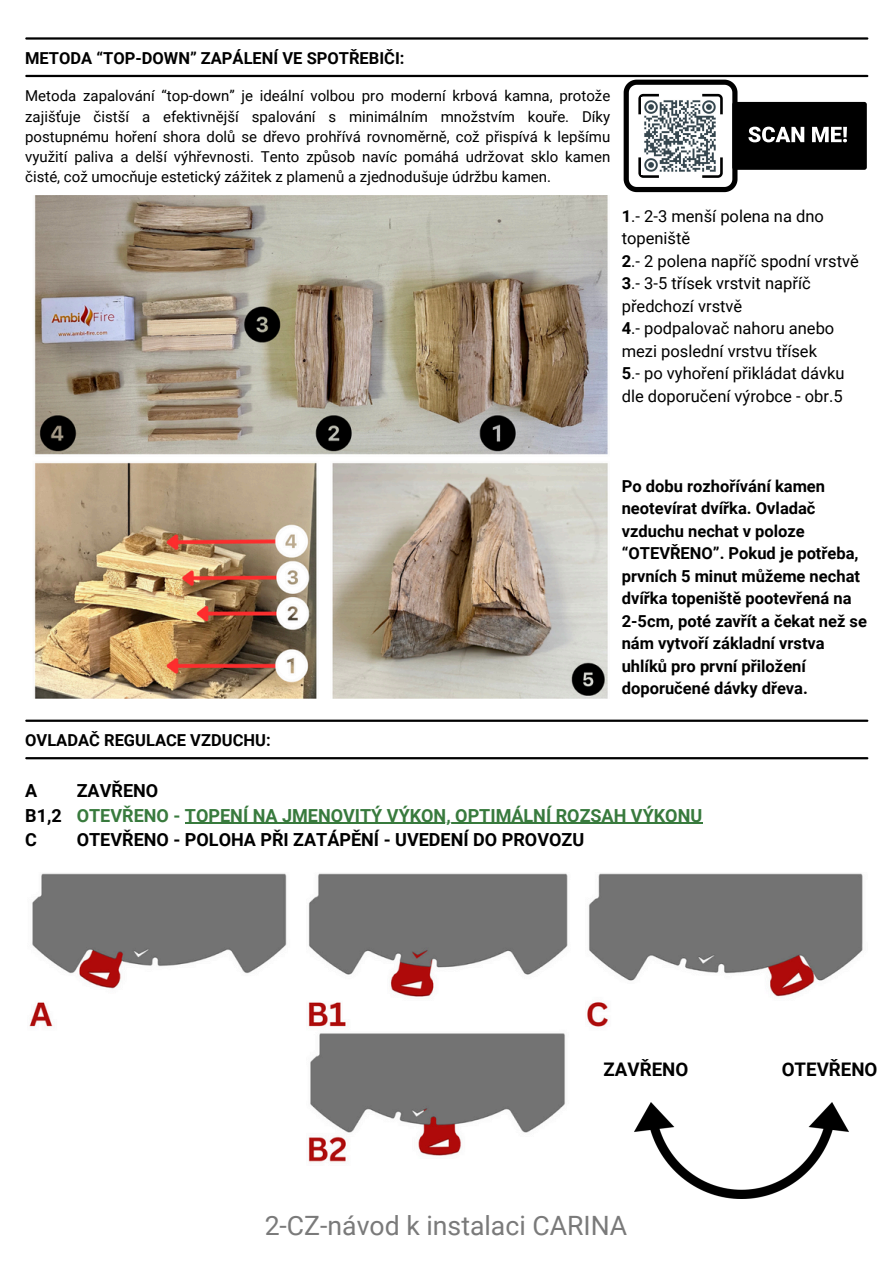
<style>
.page{position:relative;width:894px;height:1264px;background:#fff}
.page>*{position:absolute;margin:0;border:0;box-sizing:border-box;transform-origin:0 0}
.t1{font:26.55px "Roboto";color:#7a7a7a}
.t2{font:700 18.75px "Roboto";color:#000}
.t3{font:700 18px/24.8px "Roboto";color:#387a3d}
.t4{font:700 18px/24.8px "Roboto";color:#000}
.t5{font:700 16.5px/22.5px "Roboto";color:#000}
.t6{font:16.5px/22.5px "Roboto";color:#000}
.t7{font:15px/20.2px "Roboto";color:#000;text-align:justify}
.s1{font-weight:700}
.s2{color:#000}
</style>
<div class="page">
<img style="left:29px;top:873px;width:834px;height:289px">
<img style="left:633px;top:1102px;width:215px;height:96px">
<img style="left:34px;top:195px;width:574px;height:503px">
<hr style="left:26px;top:37px;width:841px;height:3px;background:#000">
<hr style="left:26px;top:75px;width:841px;height:2px;background:#000">
<hr style="left:26px;top:719px;width:841px;height:3px;background:#000">
<hr style="left:26px;top:757px;width:841px;height:2px;background:#000">
<svg style="left:623px;top:80px;width:243px;height:112px"></svg>
<img style="left:641px;top:98px;width:77px;height:76px">
<hr style="left:185px;top:822px;width:517px;height:2px;background:#387a3d">
<p class="t5" style="left:25px;top:47px;width:380px">METODA “TOP-DOWN” ZAPÁLENÍ VE SPOTŘEBIČI:</p>
<p class="t7" style="left:25px;top:86px;width:586px">Metoda zapalování “top-down” je ideální volbou pro moderní krbová kamna, protože zajišťuje čistší a efektivnější spalování s minimálním množstvím kouře. Díky postupnému hoření shora dolů se dřevo prohřívá rovnoměrně, což přispívá k lepšímu využití paliva a delší výhřevnosti. Tento způsob navíc pomáhá udržovat sklo kamen čisté, což umocňuje estetický zážitek z plamenů a zjednodušuje údržbu kamen.</p>
<p class="t6" style="left:621px;top:205px;width:204px"><span class="s1">1</span>.- 2-3 menší polena na dno topeniště</p>
<p class="t6" style="left:621px;top:250px;width:238px"><span class="s1">2</span>.- 2 polena napříč spodní vrstvě</p>
<p class="t6" style="left:621px;top:272px;width:190px"><span class="s1">3</span>.- 3-5 třísek vrstvit napříč předchozí vrstvě</p>
<p class="t6" style="left:621px;top:317px;width:214px"><span class="s1">4</span>.- podpalovač nahoru anebo mezi poslední vrstvu třísek</p>
<p class="t6" style="left:621px;top:362px;width:224px"><span class="s1">5</span>.- po vyhoření přikládat dávku dle doporučení výrobce - obr.5</p>
<p class="t5" style="left:25px;top:729px;width:247px">OVLADAČ REGULACE VZDUCHU:</p>
<p class="t5" style="left:621px;top:475px;width:247px">Po dobu rozhořívání kamen neotevírat dvířka. Ovladač vzduchu nechat v poloze “OTEVŘENO”. Pokud je potřeba, prvních 5 minut můžeme nechat dvířka topeniště pootevřená na<br>2-5cm, poté zavřít a čekat než se nám vytvoří základní vrstva uhlíků pro první přiložení doporučené dávky dřeva.</p>
<h4 class="t4" style="left:25px;top:778px;width:38px">A<br>B1,2<br>C</h4>
<p class="t3" style="left:77px;top:778px;width:626px"><span class="s2">ZAVŘENO<br></span>OTEVŘENO - TOPENÍ NA JMENOVITÝ VÝKON, OPTIMÁLNÍ ROZSAH VÝKONU</p>
<h3 class="t4" style="left:77px;top:828px;width:509px">OTEVŘENO - POLOHA PŘI ZATÁPĚNÍ - UVEDENÍ DO PROVOZU</h3>
<p class="t2" style="left:603px;top:1058px;width:86px">ZAVŘENO</p>
<h3 class="t2" style="left:781px;top:1058px;width:97px">OTEVŘENO</h3>
<p class="t1" style="left:264px;top:1210px;width:364px">2-CZ-návod k instalaci CARINA</p>
</div>
